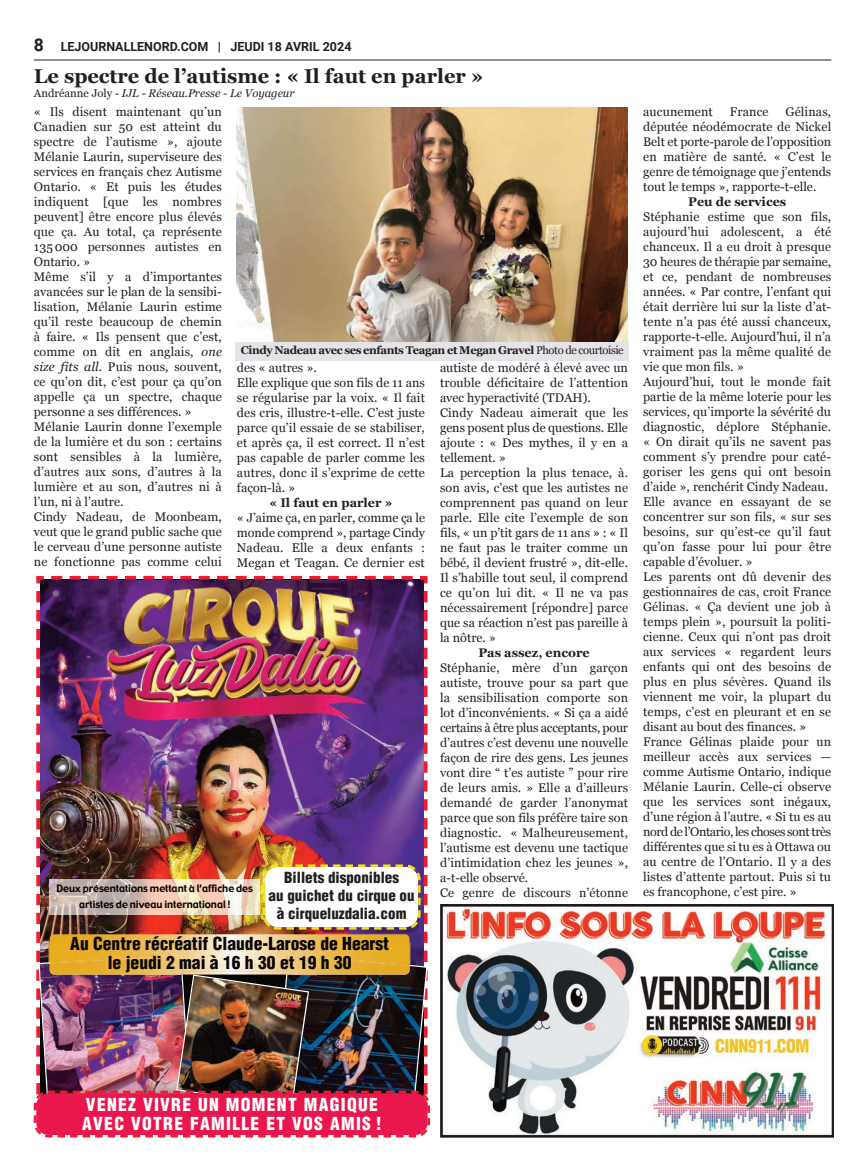
<style>
.page{position:relative;width:865px;height:1170px;background:#fff}
.page>*{position:absolute;margin:0;border:0;box-sizing:border-box;transform-origin:0 0}
.t1{font:700 20px "Georgia";color:#231f20}
.t2{font:900 condensed 17.5px "Helvetica Condensed";color:#080505}
.t3{font:900 condensed 17.5px "Helvetica Condensed";letter-spacing:.075em;color:#fff}
.t4{font:900 condensed 15px/18px "Helvetica Condensed";color:#231f20;text-align:center}
.t5{font:12.5px/15px "Georgia";letter-spacing:.01em;color:#231f20;text-align:justify}
.t6{font:700 12.5px "Georgia";color:#231f20}
.t7{font:700 12.5px "Roboto";color:#231f20}
.t8{font:700 11.25px "Georgia";letter-spacing:-.035em;color:#231f20}
.t9{font:italic 11.25px "Georgia";color:#231f20}
.t10{font:10px/16px "Gadget";color:#080505;text-align:center}
.s1{font-size:17.5px}
.s2{font-style:normal}
.s3{font-style:italic}
.s4{font-weight:400}
</style>
<div class="page">
<hr style="left:34px;top:60px;width:796px;height:1px;background:#231f20">
<img style="left:237px;top:108px;width:390px;height:234px">
<div style="left:235px;top:342px;width:393px;height:18px;background:#e4e3e7"></div>
<img style="left:440px;top:904px;width:393px;height:234px">
<img style="left:33px;top:575px;width:398px;height:563px">
<img style="left:50px;top:880px;width:210px;height:34px">
<p class="t7" style="left:34px;top:39px;width:319px"><span class="s1">8</span> LEJOURNALLENORD.COM | JEUDI 18 AVRIL 2024</p>
<p class="t1" style="left:34px;top:64px;width:450px">Le spectre de l’autisme : « Il faut en parler »</p>
<p class="t9" style="left:34px;top:87px;width:262px"><span class="s2">Andréanne Joly -</span> IJL - Réseau.Presse - Le Voyageur</p>
<p class="t5" style="left:34px;top:104px;width:189px">« Ils disent maintenant qu’un Canadien sur 50 est atteint du spectre de l’autisme », ajoute Mélanie Laurin, superviseure des services en français chez Autisme Ontario. « Et puis les études indiquent [que les nombres peuvent] être encore plus élevés que ça. Au total, ça représente 135 000 personnes autistes en Ontario. »</p>
<p class="t5" style="left:34px;top:269px;width:189px">Même s’il y a d’importantes avancées sur le plan de la sensibi&shy;lisation, Mélanie Laurin estime qu’il reste beaucoup de chemin à faire. « Ils pensent que c’est, comme on dit en anglais, <span class="s3">one size fits all.</span> Puis nous, souvent, ce qu’on dit, c’est pour ça qu’on appelle ça un spectre, chaque personne a ses différences. »</p>
<p class="t5" style="left:34px;top:419px;width:189px">Mélanie Laurin donne l’exemple de la lumière et du son : certains sont sensibles à la lumière, d’autres aux sons, d’autres à la lumière et au son, d’autres ni à l’un, ni à l’autre.</p>
<p class="t5" style="left:34px;top:509px;width:189px">Cindy Nadeau, de Moonbeam, veut que le grand public sache que le cerveau d’une personne autiste ne fonctionne pas comme celui</p>
<p class="t8" style="left:241px;top:344px;width:384px">Cindy Nadeau avec ses enfants Teagan et Megan Gravel <span class="s4">Photo de courtoisie</span></p>
<p class="t5" style="left:440px;top:360px;width:189px">autiste de modéré à élevé avec un trouble déficitaire de l’attention avec hyperactivité (TDAH).</p>
<p class="t5" style="left:440px;top:405px;width:189px">Cindy Nadeau aimerait que les gens posent plus de questions. Elle ajoute : « Des mythes, il y en a tellement. »</p>
<p class="t5" style="left:440px;top:465px;width:189px">La perception la plus tenace, à. son avis, c’est que les autistes ne comprennent pas quand on leur parle. Elle cite l’exemple de son fils, « un p’tit gars de 11 ans » : « Il ne faut pas le traiter comme un bébé, il devient frustré », dit-elle.<br>Il s’habille tout seul, il comprend ce qu’on lui dit. « Il ne va pas nécessairement [répondre] parce que sa réaction n’est pas pareille à la nôtre. »</p>
<p class="t6" style="left:478px;top:645px;width:113px">Pas assez, encore</p>
<p class="t5" style="left:440px;top:660px;width:189px">Stéphanie, mère d’un garçon autiste, trouve pour sa part que la sensibilisation comporte son lot d’inconvénients. « Si ça a aidé certains à être plus acceptants, pour d’autres c’est devenu une nouvelle façon de rire des gens. Les jeunes vont dire “ t’es autiste ” pour rire de leurs amis. » Elle a d’ailleurs demandé de garder l’anonymat parce que son fils préfère taire son diagnostic. « Malheureusement, l’autisme est devenu une tactique d’intimidation chez les jeunes », a-t-elle observé.</p>
<p class="t5" style="left:440px;top:885px;width:189px">Ce genre de discours n’étonne</p>
<p class="t5" style="left:237px;top:360px;width:81px">des « autres ».</p>
<p class="t5" style="left:237px;top:375px;width:189px">Elle explique que son fils de 11 ans se régularise par la voix. « Il fait des cris, illustre-t-elle. C’est juste parce qu’il essaie de se stabiliser, et après ça, il est correct. Il n’est pas capable de parler comme les autres, donc il s’exprime de cette façon-là. »</p>
<p class="t6" style="left:269px;top:495px;width:124px">« Il faut en parler »</p>
<p class="t5" style="left:237px;top:510px;width:189px">« J’aime ça, en parler, comme ça le monde comprend », partage Cindy Nadeau. Elle a deux enfants :<br>Megan et Teagan. Ce dernier est</p>
<p class="t4" style="left:268px;top:870px;width:147px">Billets disponibles<br>au guichet du cirque ou</p>
<p class="t4" style="left:276px;top:906px;width:131px">à cirqueluzdalia.com</p>
<p class="t2" style="left:70px;top:937px;width:320px">Au Centre récréatif Claude-Larose de Hearst</p>
<p class="t2" style="left:108px;top:956px;width:245px">le jeudi 2 mai à 16 h 30 et 19 h 30</p>
<p class="t10" style="left:57px;top:881px;width:198px">Deux présentations mettant à l’affiche des artistes de niveau international !</p>
<p class="t5" style="left:642px;top:104px;width:189px;text-indent:142px">Gélinas, députée néodémocrate de Nickel Belt et porte-parole de l’opposition en matière de santé. « C’est le genre de témoignage que j’entends tout le temps », rapporte-t-elle.</p>
<p class="t6" style="left:687px;top:195px;width:99px">Peu de services</p>
<p class="t5" style="left:642px;top:209px;width:189px">Stéphanie estime que son fils, aujourd’hui adolescent, a été chanceux. Il a eu droit à presque 30 heures de thérapie par semaine, et ce, pendant de nombreuses années. « Par contre, l’enfant qui était derrière lui sur la liste d’at&shy;tente n’a pas été aussi chanceux, rapporte-t-elle. Aujourd’hui, il n’a vraiment pas la même qualité de vie que mon fils. »</p>
<p class="t5" style="left:642px;top:374px;width:189px">Aujourd’hui, tout le monde fait partie de la même loterie pour les services, qu’importe la sévérité du diagnostic, déplore Stéphanie. « On dirait qu’ils ne savent pas comment s’y prendre pour caté&shy;goriser les gens qui ont besoin d’aide », renchérit Cindy Nadeau.</p>
<p class="t5" style="left:642px;top:494px;width:189px">Elle avance en essayant de se concentrer sur son fils, « sur ses besoins, sur qu’est-ce qu’il faut qu’on fasse pour lui pour être capable d’évoluer. »</p>
<p class="t5" style="left:642px;top:569px;width:189px">Les parents ont dû devenir des gestionnaires de cas, croit France Gélinas. « Ça devient une job à temps plein », poursuit la politi&shy;cienne. Ceux qui n’ont pas droit aux services « regardent leurs enfants qui ont des besoins de plus en plus sévères. Quand ils viennent me voir, la plupart du temps, c’est en pleurant et en se disant au bout des finances. »</p>
<p class="t5" style="left:642px;top:734px;width:189px">France Gélinas plaide pour un meilleur accès aux services — comme Autisme Ontario, indique Mélanie Laurin. Celle-ci observe que les services sont inégaux, d’une région à l’autre. « Si tu es au nord de l’Ontario, les choses sont très différentes que si tu es à Ottawa ou au centre de l’Ontario. Il y a des listes d’attente partout. Puis si tu es francophone, c’est pire. »</p>
<p class="t5" style="left:642px;top:104px;width:71px">aucunement</p>
<p class="t5" style="left:729px;top:104px;width:40px">France</p>
<p class="t3" style="left:86px;top:1098px;width:293px">VENEZ VIVRE UN MOMENT MAGIQUE</p>
<p class="t3" style="left:82px;top:1117px;width:301px">AVEC VOTRE FAMILLE ET VOS AMIS !</p>
</div>
